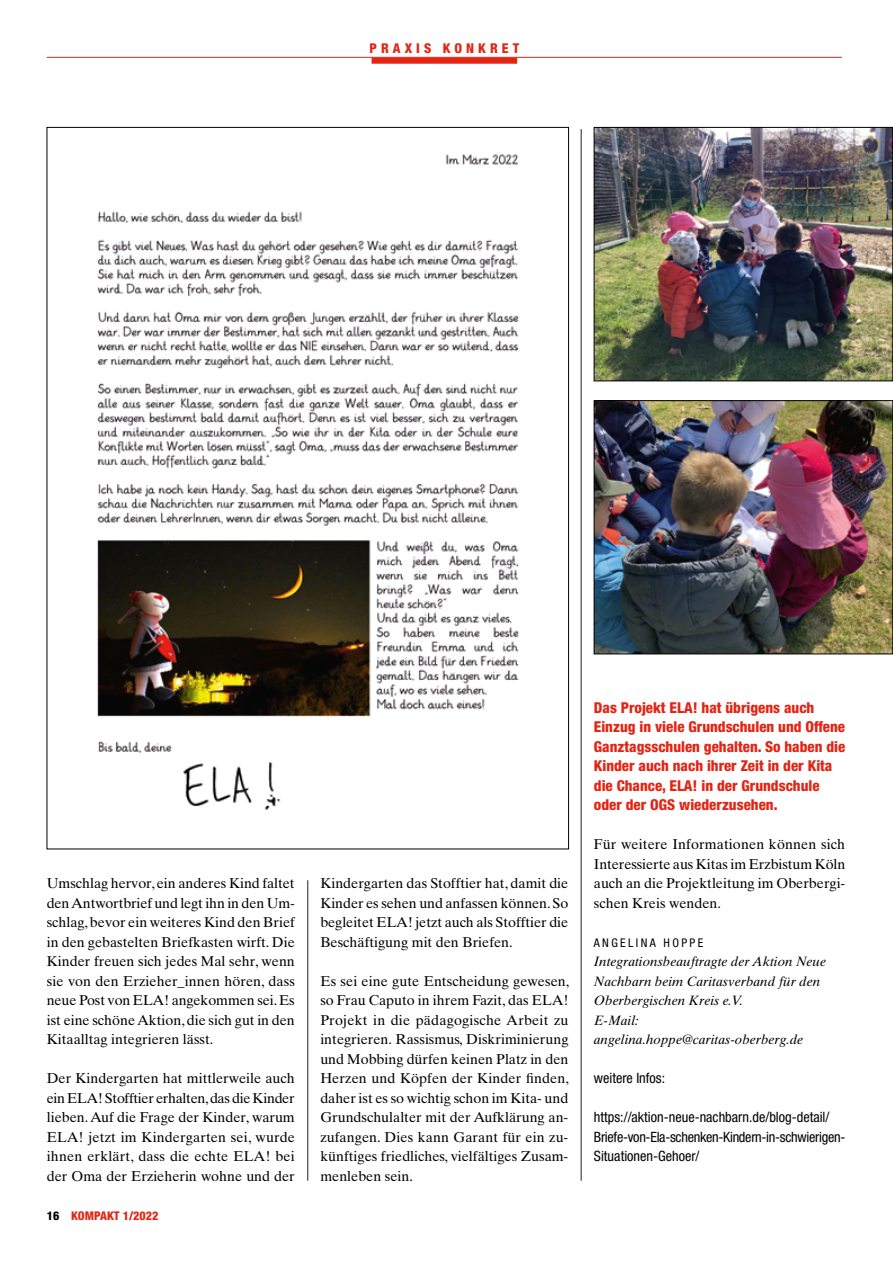
<style>
.page{position:relative;width:893px;height:1263px;background:#fff}
.page>*{position:absolute;margin:0;border:0;box-sizing:border-box;transform-origin:0 0}
.Head3{font:800 condensed 15px/19.5px "Helvetica Neue";color:#e42313}
.Fließtext{font:14.25px/19.5px "Times Ten";color:#000;text-align:justify}
.Fließtext-2{font:condensed 14.25px/19.5px "Helvetica Neue";color:#000}
.Bildunterschrift{font:italic 13.5px/19.5px "Times Ten";color:#000}
.kopfzeile{font:800 condensed 13.5px "Helvetica Neue";letter-spacing:.3em;color:#e42313}
.t1{font:800 condensed 12px "Helvetica Neue";color:#e42313}
.credits{font:condensed 12px "Helvetica Neue";letter-spacing:.2em;color:#000}
.s1{color:#000}
</style>
<div class="page">
<hr style="left:47px;top:57px;width:795px;height:1px;background:#e42313">
<div style="left:372px;top:58px;width:145px;height:6px;background:#e42313"></div>
<hr style="left:581px;top:129px;width:1px;height:1052px;background:#1f2023">
<hr style="left:307px;top:880px;width:1px;height:301px;background:#1f2023">
<img style="left:97px;top:154px;width:422px;height:657px">
<img style="left:596px;top:129px;width:295px;height:250px">
<div style="left:594px;top:127px;width:299px;height:254px;border:1px solid #000"></div>
<img style="left:596px;top:402px;width:295px;height:250px">
<div style="left:594px;top:400px;width:299px;height:254px;border:1px solid #000"></div>
<p class="kopfzeile" style="left:369px;top:40px;width:151px">PRAXIS KONKRET</p>
<p class="Fließtext" style="left:47px;top:873px;width:250px">Umschlag hervor, ein anderes Kind faltet den Antwortbrief und legt ihn in den Um&shy;schlag, bevor ein weiteres Kind den Brief in den gebastelten Briefkasten wirft. Die Kinder freuen sich jedes Mal sehr, wenn sie von den Erzieher_innen hören, dass neue Post von ELA! angekommen sei. Es ist eine schöne Aktion, die sich gut in den Kitaalltag integrieren lässt.</p>
<p class="Fließtext" style="left:47px;top:1068px;width:250px">Der Kindergarten hat mittlerweile auch ein ELA! Stofftier erhalten, das die Kinder lieben. Auf die Frage der Kinder, warum ELA! jetzt im Kindergarten sei, wurde ihnen erklärt, dass die echte ELA! bei der Oma der Erzieherin wohne und der</p>
<p class="t1" style="left:47px;top:1208px;width:113px"><span class="s1">16</span> KOMPAKT 1/2022</p>
<p class="Fließtext" style="left:320px;top:873px;width:250px">Kindergarten das Stofftier hat, damit die Kinder es sehen und anfassen können. So begleitet ELA! jetzt auch als Stofftier die Beschäftigung mit den Briefen.</p>
<p class="Fließtext" style="left:320px;top:971px;width:251px">Es sei eine gute Entscheidung gewesen, so Frau Caputo in ihrem Fazit, das ELA!<br>Projekt in die pädagogische Arbeit zu integrieren. Rassismus, Diskriminierung und Mobbing dürfen keinen Platz in den Herzen und Köpfen der Kinder finden, daher ist es so wichtig schon im Kita- und Grundschulalter mit der Aufklärung an&shy;zufangen. Dies kann Garant für ein zu&shy;künftiges friedliches, vielfältiges Zusam&shy;menleben sein.</p>
<p class="Head3" style="left:594px;top:697px;width:253px">Das Projekt ELA! hat übrigens auch Einzug in viele Grundschulen und Offene Ganztagsschulen gehalten. So haben die Kinder auch nach ihrer Zeit in der Kita die Chance, ELA! in der Grundschule oder der OGS wiederzusehen.</p>
<p class="Fließtext" style="left:594px;top:834px;width:253px">Für weitere Informationen können sich Interessierte aus Kitas im Erzbistum Köln auch an die Projektleitung im Oberbergi&shy;schen Kreis wenden.</p>
<p class="credits" style="left:594px;top:935px;width:111px">ANGELINA HOPPE</p>
<p class="Bildunterschrift" style="left:594px;top:952px;width:234px">Integrationsbeauftragte der Aktion Neue<br>Nachbarn beim Caritasverband für den<br>Oberbergischen Kreis e.V.</p>
<p class="Bildunterschrift" style="left:594px;top:1010px;width:46px">E-Mail:</p>
<p class="Bildunterschrift" style="left:594px;top:1030px;width:211px">angelina.hoppe@caritas-oberberg.de</p>
<p class="Fließtext-2" style="left:594px;top:1068px;width:73px">weitere Infos:</p>
<p class="Fließtext-2" style="left:594px;top:1107px;width:253px">https://aktion-neue-nachbarn.de/blog-detail/<br>Briefe-von-Ela-schenken-Kindern-in-schwierigen-<br>Situationen-Gehoer/</p>
</div>
